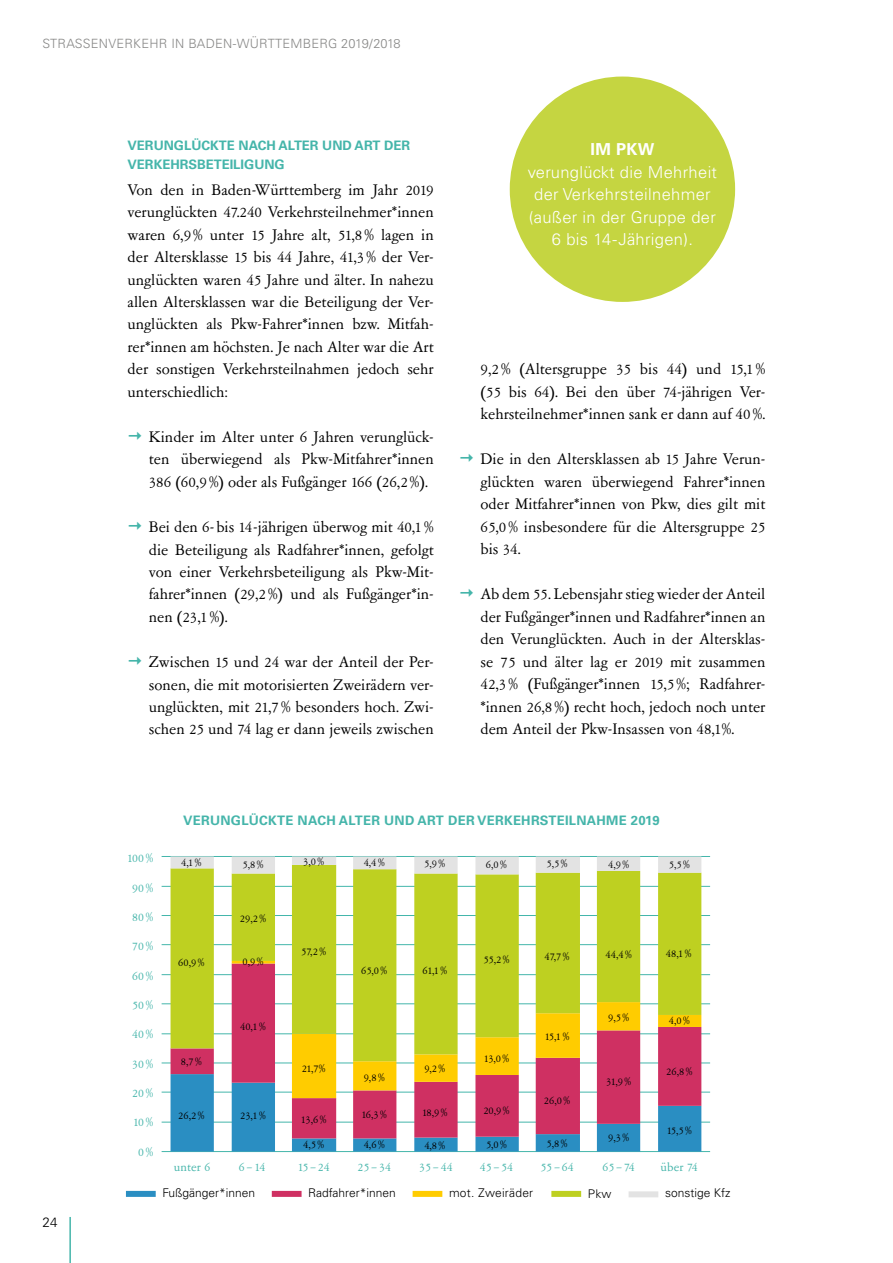
<style>
.page{position:relative;width:893px;height:1263px;background:#fff}
.page>*{position:absolute;margin:0;border:0;box-sizing:border-box;transform-origin:0 0}
.t1{font:17.25px/22.5px "Garamont Amst SBOP Rom";color:#000;text-align:justify}
.t2{font:300 16.5px/22.5px "Univers";letter-spacing:.02em;color:#fff;text-align:center}
.t3{font:700 16.5px "Univers";color:#fff}
.t4{font:13.5px/29.2px "Garamont Amst SBOP Rom";letter-spacing:.005em;color:#45b5aa;text-align:right}
.t5{font:300 13.5px "Univers";color:#000}
.t6{font:700 13.05px "Univers";letter-spacing:.02em;color:#45b5aa}
.t7{font:700 13.05px/19.5px "Univers";color:#45b5aa}
.t8{font:300 12.75px "Univers";letter-spacing:.02em;color:#878786}
.t9{font:12px "Garamont Amst SBOP Rom";color:#000}
.t10{font:300 12px "Univers";color:#000}
.t11{font:300 12px "Univers";letter-spacing:.02em;color:#000}
</style>
<div class="page">
<hr style="left:69px;top:1217px;width:2px;height:46px;background:#45b5aa">
<div style="left:510px;top:77px;width:225px;height:225px;background:#c5d541;border-radius:50%"></div>
<hr style="left:162px;top:856px;width:548px;height:1px;background:#44b6ab">
<hr style="left:162px;top:886px;width:548px;height:1px;background:#44b6ab">
<hr style="left:162px;top:915px;width:548px;height:1px;background:#44b6ab">
<hr style="left:162px;top:944px;width:548px;height:1px;background:#44b6ab">
<hr style="left:162px;top:974px;width:548px;height:1px;background:#44b6ab">
<hr style="left:162px;top:1003px;width:548px;height:1px;background:#44b6ab">
<hr style="left:162px;top:1033px;width:548px;height:1px;background:#44b6ab">
<hr style="left:162px;top:1062px;width:548px;height:1px;background:#44b6ab">
<hr style="left:162px;top:1092px;width:548px;height:1px;background:#44b6ab">
<hr style="left:162px;top:1122px;width:548px;height:1px;background:#44b6ab">
<hr style="left:162px;top:1151px;width:548px;height:1px;background:#44b6ab">
<svg style="left:171px;top:1138px;width:530px;height:13px"></svg>
<svg style="left:171px;top:1061px;width:530px;height:77px"></svg>
<svg style="left:232px;top:1061px;width:469px;height:37px"></svg>
<svg style="left:171px;top:874px;width:530px;height:187px;fill:#bed021"></svg>
<svg style="left:171px;top:856px;width:530px;height:18px"></svg>
<div style="left:126px;top:1191px;width:30px;height:6px;background:#2a8ec2"></div>
<div style="left:272px;top:1191px;width:30px;height:6px;background:#cf3062"></div>
<div style="left:413px;top:1191px;width:29px;height:6px;background:#fc0"></div>
<div style="left:551px;top:1191px;width:30px;height:6px;background:#bed021"></div>
<div style="left:629px;top:1191px;width:29px;height:6px;background:#e3e3e3"></div>
<p class="t8" style="left:43px;top:36px;width:360px">STRASSENVERKEHR IN BADEN-WÜRTTEMBERG 2019/2018</p>
<p class="t7" style="left:128px;top:135px;width:284px">VERUNGLÜCKTE NACH ALTER UND ART DER<br>VERKEHRSBETEILIGUNG</p>
<p class="t1" style="left:128px;top:179px;width:308px">Von den in Baden-Württemberg im Jahr 2019 verunglückten 47.240 Verkehrsteilnehmer*innen waren 6,9% unter 15 Jahre alt, 51,8% lagen in der Altersklasse 15 bis 44 Jahre, 41,3% der Ver&shy;unglückten waren 45 Jahre und älter. In nahezu allen Altersklassen war die Beteiligung der Ver&shy;unglückten als Pkw-Fahrer*innen bzw. Mitfah&shy;rer*innen am höchsten. Je nach Alter war die Art der sonstigen Verkehrsteilnahmen jedoch sehr unterschiedlich:</p>
<p class="t1" style="left:149px;top:426px;width:286px">Kinder im Alter unter 6 Jahren verunglück&shy;ten überwiegend als Pkw-Mitfahrer*innen 386 (60,9%) oder als Fußgänger 166 (26,2%).</p>
<p class="t1" style="left:149px;top:516px;width:286px">Bei den 6- bis 14-jährigen überwog mit 40,1% die Beteiligung als Radfahrer*innen, gefolgt von einer Verkehrsbeteiligung als Pkw-Mit&shy;fahrer*innen (29,2%) und als Fußgänger*in&shy;nen (23,1%).</p>
<p class="t1" style="left:149px;top:651px;width:286px">Zwischen 15 und 24 war der Anteil der Per&shy;sonen, die mit motorisierten Zweirädern ver&shy;unglückten, mit 21,7% besonders hoch. Zwi&shy;schen 25 und 74 lag er dann jeweils zwischen</p>
<p class="t3" style="left:590px;top:140px;width:65px">IM PKW</p>
<p class="t2" style="left:528px;top:161px;width:191px">verunglückt die Mehrheit der Verkehrsteilnehmer (außer in der Gruppe der<br>6 bis 14-Jährigen).</p>
<p class="t1" style="left:480px;top:359px;width:286px">9,2% (Altersgruppe 35 bis 44) und 15,1% (55 bis 64). Bei den über 74-jährigen Ver&shy;kehrsteilnehmer*innen sank er dann auf 40%.</p>
<p class="t1" style="left:480px;top:449px;width:286px">Die in den Altersklassen ab 15 Jahre Verun&shy;glückten waren überwiegend Fahrer*innen oder Mitfahrer*innen von Pkw, dies gilt mit 65,0% insbesondere für die Altersgruppe 25 bis 34.</p>
<p class="t1" style="left:480px;top:584px;width:286px">Ab dem 55. Lebensjahr stieg wieder der Anteil der Fußgänger*innen und Radfahrer*innen an den Verunglückten. Auch in der Altersklas&shy;se 75 und älter lag er 2019 mit zusammen 42,3% (Fußgänger*innen 15,5%; Radfahrer-*innen 26,8%) recht hoch, jedoch noch unter dem Anteil der Pkw-Insassen von 48,1%.</p>
<p class="t5" style="left:43px;top:1214px;width:17px">24</p>
<p class="t6" style="left:183px;top:812px;width:478px">VERUNGLÜCKTE NACH ALTER UND ART DER VERKEHRSTEILNAHME 2019</p>
<p class="t4" style="left:127px;top:844px;width:28px">100%<br>90%<br>80%<br>70%<br>60%<br>50%<br>40%<br>30%<br>20%<br>10%<br>0%</p>
<p class="t9" style="left:181px;top:856px;width:22px">4,1%</p>
<p class="t9" style="left:243px;top:858px;width:22px">5,8%</p>
<p class="t9" style="left:303px;top:855px;width:22px">3,0%</p>
<p class="t9" style="left:364px;top:856px;width:22px">4,4%</p>
<p class="t9" style="left:424px;top:857px;width:22px">5,9%</p>
<p class="t9" style="left:486px;top:858px;width:22px">6,0%</p>
<p class="t9" style="left:547px;top:857px;width:22px">5,5%</p>
<p class="t9" style="left:608px;top:858px;width:22px">4,9%</p>
<p class="t9" style="left:669px;top:858px;width:22px">5,5%</p>
<p class="t9" style="left:178px;top:957px;width:28px">60,9%</p>
<p class="t9" style="left:181px;top:1056px;width:22px">8,7%</p>
<p class="t9" style="left:240px;top:913px;width:28px">29,2%</p>
<p class="t9" style="left:243px;top:956px;width:22px">0,9%</p>
<p class="t9" style="left:240px;top:1020px;width:27px">40,1%</p>
<p class="t9" style="left:178px;top:1109px;width:28px">26,2%</p>
<p class="t9" style="left:240px;top:1109px;width:27px">23,1%</p>
<p class="t9" style="left:301px;top:946px;width:26px">57,2%</p>
<p class="t9" style="left:302px;top:1063px;width:25px">21,7%</p>
<p class="t9" style="left:361px;top:965px;width:28px">65,0%</p>
<p class="t9" style="left:422px;top:965px;width:26px">61,1 %</p>
<p class="t9" style="left:364px;top:1071px;width:22px">9,8%</p>
<p class="t9" style="left:424px;top:1063px;width:22px">9,2%</p>
<p class="t9" style="left:483px;top:953px;width:28px">55,2%</p>
<p class="t9" style="left:545px;top:950px;width:26px">47,7%</p>
<p class="t9" style="left:606px;top:949px;width:28px">44,4%</p>
<p class="t9" style="left:666px;top:947px;width:27px">48,1%</p>
<p class="t9" style="left:484px;top:1052px;width:27px">13,0%</p>
<p class="t9" style="left:545px;top:1031px;width:26px">15,1%</p>
<p class="t9" style="left:608px;top:1011px;width:22px">9,5%</p>
<p class="t9" style="left:669px;top:1014px;width:22px">4,0%</p>
<p class="t9" style="left:606px;top:1075px;width:26px">31,9%</p>
<p class="t9" style="left:666px;top:1066px;width:28px">26,8%</p>
<p class="t9" style="left:301px;top:1114px;width:27px">13,6%</p>
<p class="t9" style="left:361px;top:1108px;width:27px">16,3%</p>
<p class="t9" style="left:422px;top:1106px;width:27px">18,9%</p>
<p class="t9" style="left:483px;top:1104px;width:28px">20,9%</p>
<p class="t9" style="left:544px;top:1094px;width:28px">26,0%</p>
<p class="t9" style="left:303px;top:1138px;width:22px">4,5%</p>
<p class="t9" style="left:364px;top:1138px;width:22px">4,6%</p>
<p class="t9" style="left:424px;top:1139px;width:22px">4,8%</p>
<p class="t9" style="left:486px;top:1138px;width:22px">5,0%</p>
<p class="t9" style="left:547px;top:1137px;width:22px">5,8%</p>
<p class="t9" style="left:608px;top:1132px;width:22px">9,3%</p>
<p class="t9" style="left:667px;top:1124px;width:27px">15,5%</p>
<p class="t4" style="left:174px;top:1153px;width:38px">unter 6</p>
<p class="t4" style="left:239px;top:1153px;width:28px">6–14</p>
<p class="t4" style="left:298px;top:1153px;width:34px">15–24</p>
<p class="t4" style="left:358px;top:1153px;width:35px">25–34</p>
<p class="t4" style="left:419px;top:1153px;width:35px">35–44</p>
<p class="t4" style="left:480px;top:1153px;width:35px">45–54</p>
<p class="t4" style="left:540px;top:1153px;width:35px">55–64</p>
<p class="t4" style="left:602px;top:1153px;width:34px">65–74</p>
<p class="t4" style="left:661px;top:1153px;width:39px">über 74</p>
<p class="t10" style="left:162px;top:1185px;width:94px">Fußgänger*innen</p>
<p class="t10" style="left:308px;top:1185px;width:89px">Radfahrer*innen</p>
<p class="t11" style="left:449px;top:1185px;width:86px">mot. Zweiräder</p>
<p class="t10" style="left:588px;top:1186px;width:25px">Pkw</p>
<p class="t10" style="left:665px;top:1185px;width:67px">sonstige Kfz</p>
</div>
